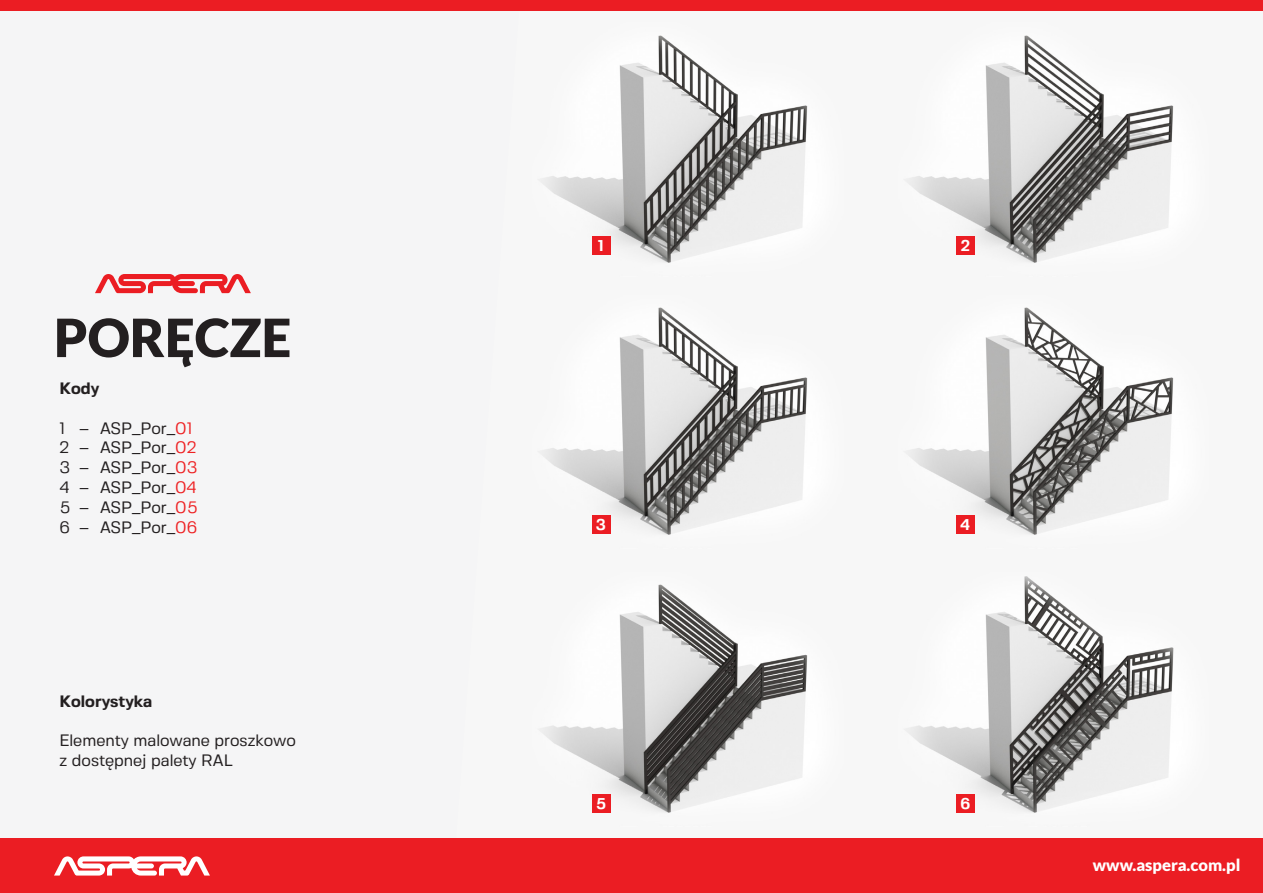
<style>
.page{position:relative;width:1263px;height:893px;background:#f7f7f7}
.page>*{position:absolute;margin:0;border:0;box-sizing:border-box;transform-origin:0 0}
.t1{font:900 52.8px "Lato";color:#231f20}
.t2{font:16.5px/19.8px "Fivo Sans";color:#231f20}
.t3{font:900 16.5px "Lato";color:#fff}
.t4{font:700 16.5px "Fivo Sans";color:#231f20}
.t5{font:700 15.6px "Fivo Sans";color:#fff}
.s1{color:#ee2123}
</style>
<div class="page">
<img style="left:545px;top:35px;width:262px;height:228px">
<img style="left:544px;top:307px;width:263px;height:228px">
<img style="left:544px;top:584px;width:263px;height:229px">
<img style="left:910px;top:35px;width:263px;height:228px">
<img style="left:910px;top:307px;width:263px;height:228px">
<img style="left:910px;top:576px;width:264px;height:237px">
<svg style="left:183px;top:351px;width:9px;height:16px"></svg>
<div style="left:0;top:839px;width:1263px;height:54px;background:#eb1d23"></div>
<div style="left:0;top:0;width:1263px;height:10px;background:#eb1d23"></div>
<div style="left:592px;top:236px;width:18px;height:19px;background:#eb1d23"></div>
<div style="left:592px;top:515px;width:18px;height:19px;background:#eb1d23"></div>
<div style="left:592px;top:794px;width:18px;height:19px;background:#eb1d23"></div>
<div style="left:956px;top:236px;width:19px;height:19px;background:#eb1d23"></div>
<div style="left:956px;top:515px;width:19px;height:19px;background:#eb1d23"></div>
<div style="left:956px;top:794px;width:19px;height:19px;background:#eb1d23"></div>
<svg style="left:54px;top:856px;width:156px;height:20px"></svg>
<svg style="left:95px;top:274px;width:156px;height:19px"></svg>
<p class="t1" style="left:54px;top:307px;width:239px">PORECZE</p>
<p class="t4" style="left:60px;top:378px;width:41px">Kody</p>
<p class="t2" style="left:60px;top:418px;width:138px">1 – ASP_Por_<span class="s1">01<br></span>2 – ASP_Por_<span class="s1">02</span></p>
<p class="t2" style="left:60px;top:457px;width:140px;text-align:justify">3 – ASP_Por_<span class="s1">03<br></span>4 – ASP_Por_<span class="s1">04<br></span>5 – ASP_Por_<span class="s1">05<br></span>6 – ASP_Por_<span class="s1">06</span></p>
<p class="t4" style="left:60px;top:691px;width:94px">Kolorystyka</p>
<p class="t2" style="left:60px;top:731px;width:238px">Elementy malowane proszkowo</p>
<p class="t2" style="left:60px;top:750px;width:175px">z dostępnej palety RAL</p>
<p class="t5" style="left:598px;top:236px;width:7px">1</p>
<p class="t5" style="left:596px;top:515px;width:12px">3</p>
<p class="t5" style="left:596px;top:794px;width:12px">5</p>
<p class="t5" style="left:961px;top:236px;width:10px">2</p>
<p class="t5" style="left:961px;top:515px;width:11px">4</p>
<p class="t5" style="left:960px;top:794px;width:11px">6</p>
<p class="t3" style="left:1093px;top:855px;width:149px">www.aspera.com.pl</p>
</div>
